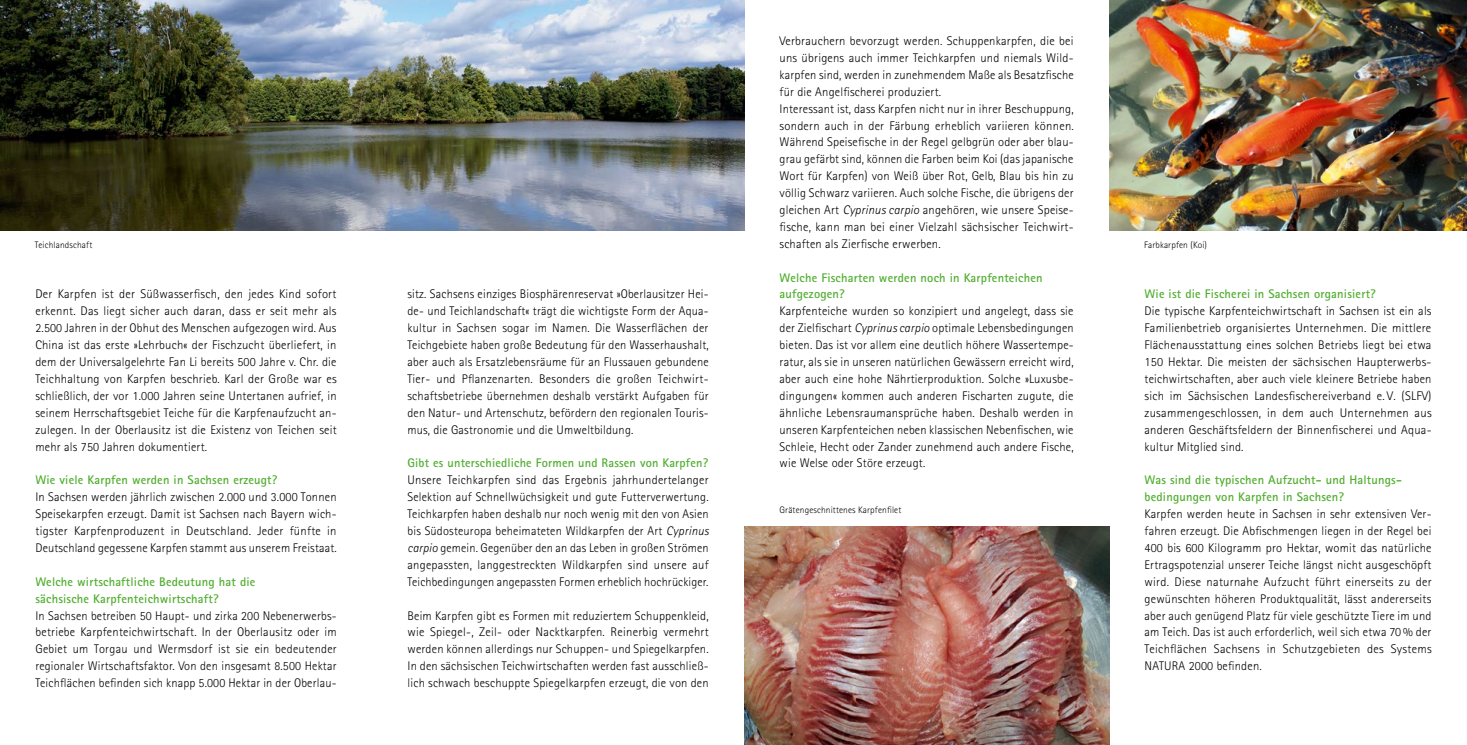
<style>
.page{position:relative;width:1467px;height:745px;background:#fff}
.page>*{position:absolute;margin:0;border:0;box-sizing:border-box;transform-origin:0 0}
.P-Fließtext{font:300 12.5px/16.9px "Rotis Sans Serif";letter-spacing:.015em;color:#000;text-align:justify}
.H3-Zwischenueberschr{font:700 12.5px/16.9px "Rotis Sans Serif";letter-spacing:.015em;color:#51ae30}
.Caption-BU{font:300 9.38px "Rotis Sans Serif";letter-spacing:.015em;color:#000}
.s1{font-style:italic}
</style>
<div class="page">
<img style="left:0;top:0;width:744px;height:230px">
<img style="left:1109px;top:0;width:358px;height:230px">
<img style="left:744px;top:526px;width:365px;height:218px">
<p class="P-Fließtext" style="left:780px;top:32px;width:296px">Verbrauchern bevorzugt werden. Schuppenkarpfen, die bei uns übrigens auch immer Teichkarpfen und niemals Wild&shy;karpfen sind, werden in zunehmendem Maße als Besatzfische für die Angelfischerei produziert.</p>
<p class="P-Fließtext" style="left:780px;top:100px;width:296px">Interessant ist, dass Karpfen nicht nur in ihrer Beschuppung, sondern auch in der Färbung erheblich variieren können.<br>Während Speisefische in der Regel gelbgrün oder aber blau&shy;grau gefärbt sind, können die Farben beim Koi (das japanische Wort für Karpfen) von Weiß über Rot, Gelb, Blau bis hin zu völlig Schwarz variieren. Auch solche Fische, die übrigens der gleichen Art <span class="s1">Cyprinus carpio</span> angehören, wie unsere Speise&shy;fische, kann man bei einer Vielzahl sächsischer Teichwirt&shy;schaften als Zierfische erwerben.</p>
<p class="H3-Zwischenueberschr" style="left:780px;top:268px;width:264px">Welche Fischarten werden noch in Karpfenteichen aufgezogen?</p>
<p class="P-Fließtext" style="left:780px;top:302px;width:296px">Karpfenteiche wurden so konzipiert und angelegt, dass sie der Zielfischart <span class="s1">Cyprinus carpio</span> optimale Lebensbedingungen bieten. Das ist vor allem eine deutlich höhere Wassertempe&shy;ratur, als sie in unseren natürlichen Gewässern erreicht wird, aber auch eine hohe Nährtierproduktion. Solche »Luxusbe&shy;dingungen« kommen auch anderen Fischarten zugute, die ähnliche Lebensraumansprüche haben. Deshalb werden in unseren Karpfenteichen neben klassischen Nebenfischen, wie Schleie, Hecht oder Zander zunehmend auch andere Fische, wie Welse oder Störe erzeugt.</p>
<p class="Caption-BU" style="left:35px;top:239px;width:59px">Teichlandschaft</p>
<p class="Caption-BU" style="left:1144px;top:239px;width:64px">Farbkarpfen (Koi)</p>
<p class="P-Fließtext" style="left:35px;top:285px;width:303px">Der Karpfen ist der Süßwasserfisch, den jedes Kind sofort erkennt. Das liegt sicher auch daran, dass er seit mehr als 2.500 Jahren in der Obhut des Menschen aufgezogen wird. Aus China ist das erste »Lehrbuch« der Fischzucht überliefert, in dem der Universalgelehrte Fan Li bereits 500 Jahre v. Chr. die Teichhaltung von Karpfen beschrieb. Karl der Große war es schließlich, der vor 1.000 Jahren seine Untertanen aufrief, in seinem Herrschaftsgebiet Teiche für die Karpfenaufzucht an&shy;zulegen. In der Oberlausitz ist die Existenz von Teichen seit mehr als 750 Jahren dokumentiert.</p>
<p class="H3-Zwischenueberschr" style="left:35px;top:471px;width:244px">Wie viele Karpfen werden in Sachsen erzeugt?</p>
<p class="P-Fließtext" style="left:35px;top:488px;width:303px">In Sachsen werden jährlich zwischen 2.000 und 3.000 Tonnen Speisekarpfen erzeugt. Damit ist Sachsen nach Bayern wich&shy;tigster Karpfenproduzent in Deutschland. Jeder fünfte in Deutschland gegessene Karpfen stammt aus unserem Freistaat.</p>
<p class="H3-Zwischenueberschr" style="left:35px;top:572px;width:222px">Welche wirtschaftliche Bedeutung hat die sächsische Karpfenteichwirtschaft?</p>
<p class="P-Fließtext" style="left:35px;top:606px;width:303px">In Sachsen betreiben 50 Haupt- und zirka 200 Nebenerwerbs&shy;betriebe Karpfenteichwirtschaft. In der Oberlausitz oder im Gebiet um Torgau und Wermsdorf ist sie ein bedeutender regionaler Wirtschaftsfaktor. Von den insgesamt 8.500 Hektar Teichflächen befinden sich knapp 5.000 Hektar in der Oberlau-</p>
<p class="P-Fließtext" style="left:407px;top:285px;width:303px">sitz. Sachsens einziges Biosphärenreservat »Oberlausitzer Hei&shy;de- und Teichlandschaft« trägt die wichtigste Form der Aqua&shy;kultur in Sachsen sogar im Namen. Die Wasserflächen der Teichgebiete haben große Bedeutung für den Wasserhaushalt, aber auch als Ersatzlebensräume für an Flussauen gebundene Tier- und Pflanzenarten. Besonders die großen Teichwirt&shy;schaftsbetriebe übernehmen deshalb verstärkt Aufgaben für den Natur- und Artenschutz, befördern den regionalen Touris&shy;mus, die Gastronomie und die Umweltbildung.</p>
<p class="H3-Zwischenueberschr" style="left:407px;top:454px;width:302px">Gibt es unterschiedliche Formen und Rassen von Karpfen?</p>
<p class="P-Fließtext" style="left:407px;top:471px;width:303px">Unsere Teichkarpfen sind das Ergebnis jahrhundertelanger Selektion auf Schnellwüchsigkeit und gute Futterverwertung.<br>Teichkarpfen haben deshalb nur noch wenig mit den von Asien bis Südosteuropa beheimateten Wildkarpfen der Art <span class="s1">Cyprinus carpio</span> gemein. Gegenüber den an das Leben in großen Strömen angepassten, langgestreckten Wildkarpfen sind unsere auf Teichbedingungen angepassten Formen erheblich hochrückiger.</p>
<p class="P-Fließtext" style="left:407px;top:606px;width:303px">Beim Karpfen gibt es Formen mit reduziertem Schuppenkleid, wie Spiegel-, Zeil- oder Nacktkarpfen. Reinerbig vermehrt werden können allerdings nur Schuppen- und Spiegelkarpfen.<br>In den sächsischen Teichwirtschaften werden fast ausschließ&shy;lich schwach beschuppte Spiegelkarpfen erzeugt, die von den</p>
<p class="H3-Zwischenueberschr" style="left:1144px;top:285px;width:233px">Wie ist die Fischerei in Sachsen organisiert?</p>
<p class="P-Fließtext" style="left:1144px;top:302px;width:289px">Die typische Karpfenteichwirtschaft in Sachsen ist ein als Familienbetrieb organisiertes Unternehmen. Die mittlere Flächenausstattung eines solchen Betriebs liegt bei etwa 150 Hektar. Die meisten der sächsischen Haupterwerbs&shy;teichwirtschaften, aber auch viele kleinere Betriebe haben sich im Sächsischen Landesfischereiverband e. V. (SLFV) zusammengeschlossen, in dem auch Unternehmen aus anderen Geschäftsfeldern der Binnenfischerei und Aqua&shy;kultur Mitglied sind.</p>
<p class="H3-Zwischenueberschr" style="left:1144px;top:471px;width:258px">Was sind die typischen Aufzucht- und Haltungs&shy;bedingungen von Karpfen in Sachsen?</p>
<p class="P-Fließtext" style="left:1144px;top:505px;width:289px">Karpfen werden heute in Sachsen in sehr extensiven Ver&shy;fahren erzeugt. Die Abfischmengen liegen in der Regel bei 400 bis 600 Kilogramm pro Hektar, womit das natürliche Ertragspotenzial unserer Teiche längst nicht ausgeschöpft wird. Diese naturnahe Aufzucht führt einerseits zu der gewünschten höheren Produktqualität, lässt andererseits aber auch genügend Platz für viele geschützte Tiere im und am Teich. Das ist auch erforderlich, weil sich etwa 70% der Teichflächen Sachsens in Schutzgebieten des Systems NATURA 2000 befinden.</p>
<p class="Caption-BU" style="left:780px;top:504px;width:123px">Grätengeschnittenes Karpfenfilet</p>
</div>
